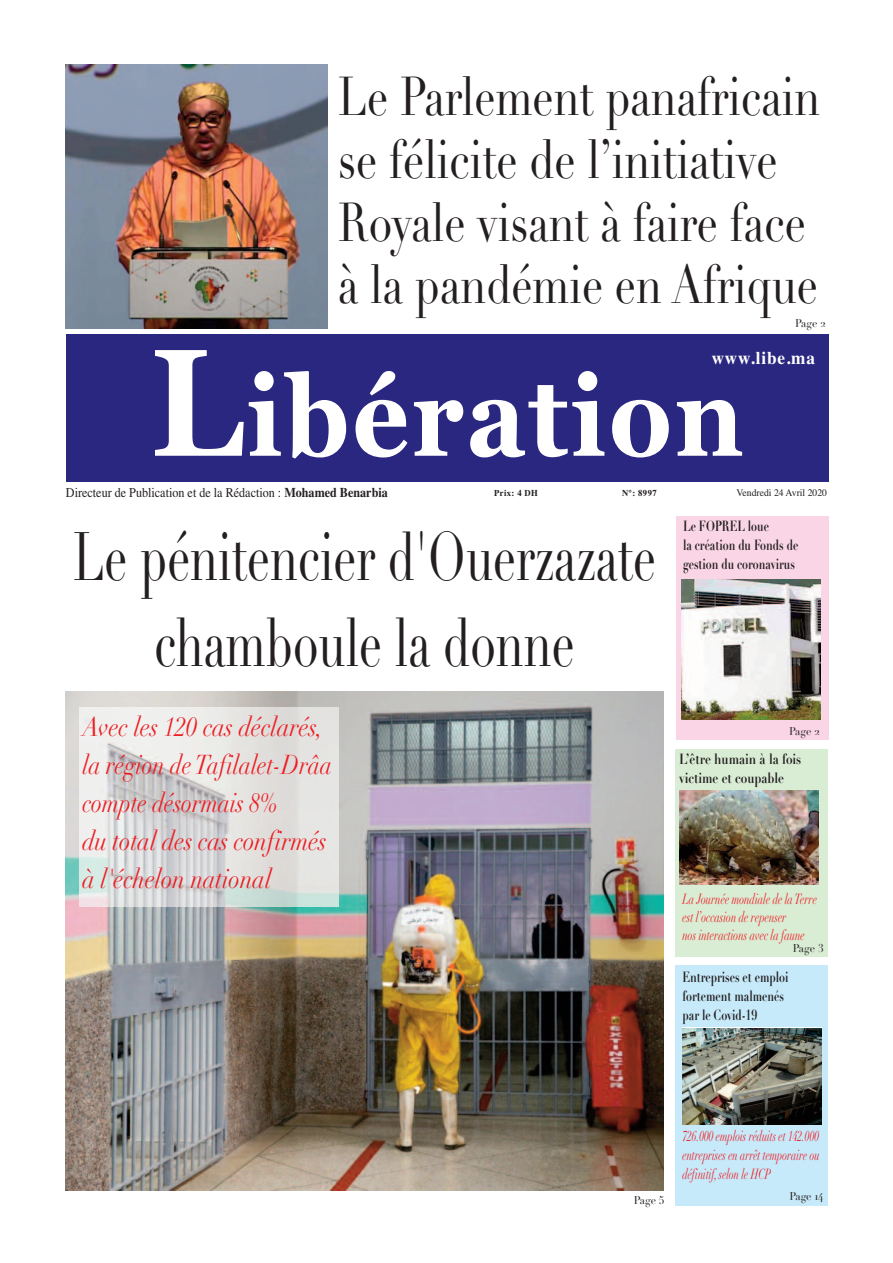
<style>
.page{position:relative;width:893px;height:1263px;background:#fff}
.page>*{position:absolute;margin:0;border:0;box-sizing:border-box;transform-origin:0 0}
.t1{font:700 112.05px "Georgia";color:#fff;scale:.89 1}
.t2{font:67.2px "Didot";color:#231f20;scale:.68 1}
.t3{font:53.85px/62.8px "Didot";color:#231f20;scale:.79 1}
.t4{font:italic 26.85px/38.1px "Didot";color:#ee1d23;scale:.86 1}
.t5{font:700 18px "Times";letter-spacing:.05em;color:#fff;scale:.96 1}
.t6{font:700 14.55px/19px "Didot";color:#231f20;scale:.73 1}
.t7{font:italic 14.55px/19px "Didot";color:#ee1d23;text-align:justify;scale:.67 1}
.t8{font:italic 14.55px/18px "Didot";color:#ee1d23;scale:.69 1}
.t9{font:700 14.55px/19px "Didot";color:#231f20;scale:.81 1}
.t10{font:13.5px "Times";color:#231f20;scale:.9 1}
.t11{font:11.25px "Didot";color:#231f20;scale:.96 1}
.t12{font:10.05px "Times";color:#231f20;scale:.96 1}
.t13{font:700 9px "Times";letter-spacing:.045em;color:#231f20;scale:.96 1}
.s1{font-size:152.4px}
.s2{font-weight:700}
</style>
<div class="page">
<div style="left:676px;top:749px;width:152px;height:207px;background:#d9ecd4"></div>
<div style="left:66px;top:335px;width:762px;height:147px;background:#292780"></div>
<img style="left:66px;top:691px;width:597px;height:499px">
<div style="left:676px;top:516px;width:152px;height:224px;background:#fad5e5"></div>
<img style="left:682px;top:579px;width:138px;height:140px">
<img style="left:679px;top:790px;width:140px;height:95px">
<div style="left:676px;top:965px;width:152px;height:240px;background:#c6eafa"></div>
<img style="left:682px;top:1028px;width:140px;height:96px">
<img style="left:66px;top:64px;width:261px;height:265px">
<img style="left:79px;top:707px;width:259px;height:200px">
<p class="t3" style="left:338px;top:66px;width:612px">Le Parlement panafricain se félicite de ’l initiative<br>Royale visant à faire face à la pandémie en Afrique</p>
<p class="t11" style="left:795px;top:316px;width:33px">Page 2</p>
<p class="t5" style="left:712px;top:337px;width:109px">www.libe.ma</p>
<p class="t1" style="left:150px;top:332px;width:668px"><span class="s1">L</span>ibération</p>
<p class="t5" style="left:712px;top:340px;width:109px">www.libe.ma</p>
<p class="t10" style="left:66px;top:480px;width:359px">Directeur de Publication et de la Rédaction : <span class="s2">Mohamed Benarbia</span></p>
<p class="t13" style="left:494px;top:484px;width:47px">Prix: 4 DH</p>
<p class="t13" style="left:622px;top:484px;width:38px">N°: 8997</p>
<p class="t2" style="left:73px;top:517px;width:859px">Le pénitencier 'd Ouerzazate</p>
<p class="t2" style="left:154px;top:602px;width:620px">chamboule la donne</p>
<p class="t4" style="left:82px;top:708px;width:292px">Avec les 120 cas déclarés, la région deTafilalet-Drâa compte désormais 8%<br>du total des cas confirmés à 'l échelon national</p>
<p class="t12" style="left:737px;top:484px;width:96px">Vendredi 24 Avril 2020</p>
<p class="t6" style="left:683px;top:517px;width:159px">Le FOPREL loue<br>la création du Fonds de</p>
<p class="t6" style="left:683px;top:555px;width:155px">gestion du coronavirus</p>
<p class="t11" style="left:789px;top:724px;width:33px">Page 2</p>
<p class="t9" style="left:679px;top:749px;width:152px">’Lêtre humain à la fois victime et coupable</p>
<p class="t8" style="left:682px;top:890px;width:196px">La Journée mondiale de laTerre est ’l occasion de repenser<br>nos interactions avec la faune</p>
<p class="t11" style="left:793px;top:941px;width:34px">Page 3</p>
<p class="t6" style="left:682px;top:967px;width:147px">Entreprises et emploi fortement malmenés par le Covid-19</p>
<p class="t11" style="left:634px;top:1193px;width:33px">Page 5</p>
<p class="t7" style="left:682px;top:1127px;width:206px">726.000 emplois réduits et 142.000 entreprises en arrêt temporaire ou définitif, selon le HCP</p>
<p class="t11" style="left:789px;top:1190px;width:37px">Page 14</p>
</div>
